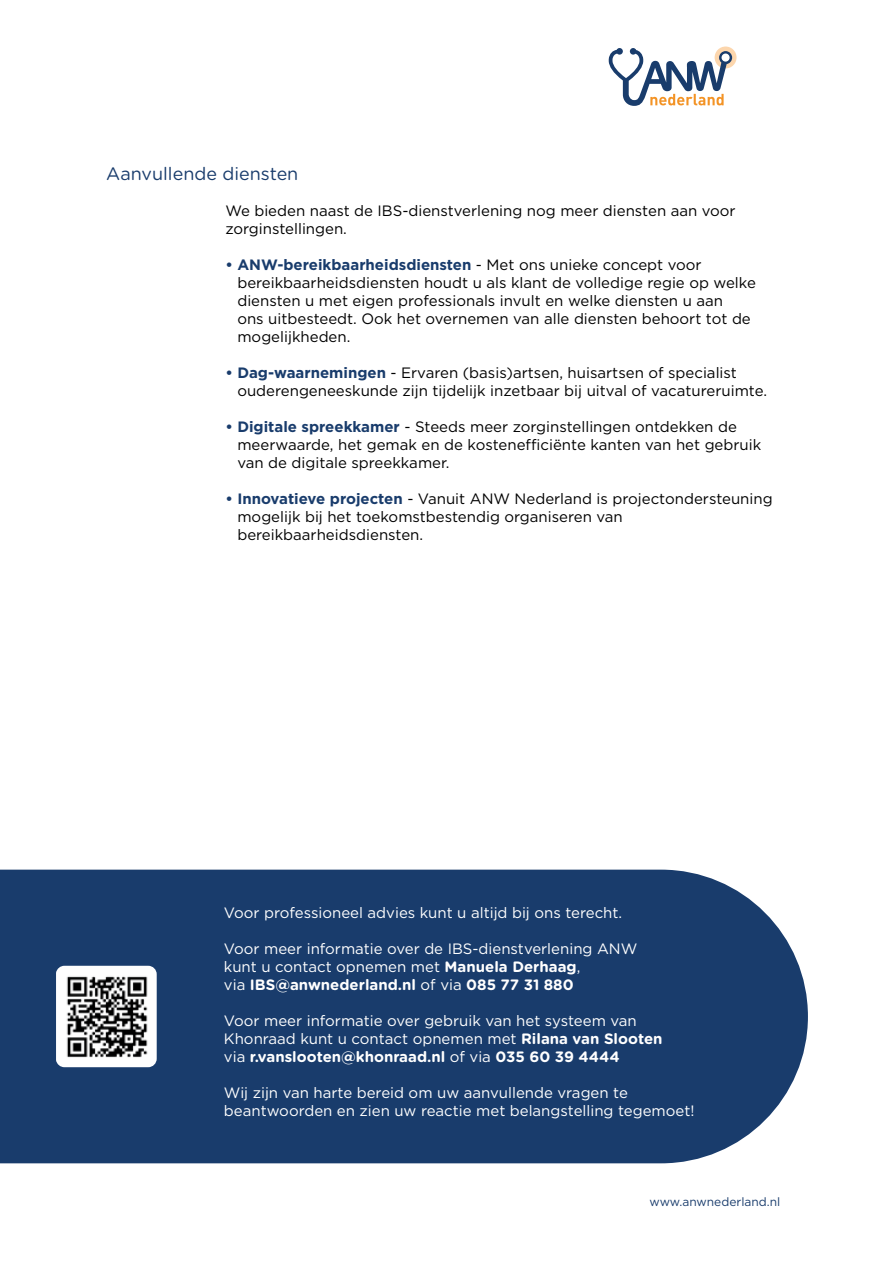
<style>
.page{position:relative;width:893px;height:1263px;background:#fff}
.page>*{position:absolute;margin:0;border:0;box-sizing:border-box;transform-origin:0 0}
.t1{font:18px "Gotham Rounded";color:#193c6c}
.t2{font:15px/18px "Gotham";color:#000}
.t3{font:15px/18px "Gotham";color:#fff}
.t4{font:700 15px "Gotham Rounded";color:#fff}
.t5{font:12px "Gotham";color:#193c6c}
.s1{font-weight:700;color:#193c6c}
.s2{font-family:"Gotham Rounded";font-weight:700}
.s3{font-family:"Gotham";font-weight:400}
</style>
<div class="page">
<div style="left:0;top:870px;width:808px;height:293px;background:#193c6c"></div>
<div style="left:715px;top:47px;width:21px;height:21px;background:#fcd6ad;border-radius:50%"></div>
<svg style="left:609px;top:48px;width:123px;height:58px"></svg>
<div style="left:721px;top:54px;width:9px;height:8px;background:#fff;border-radius:50%"></div>
<img style="left:56px;top:966px;width:101px;height:101px">
<p class="t1" style="left:106px;top:161px;width:194px">Aanvullende diensten</p>
<p class="t2" style="left:225px;top:201px;width:512px">We bieden naast de IBS-dienstverlening nog meer diensten aan voor zorginstellingen.</p>
<p class="t2" style="left:237px;top:255px;width:520px;text-indent:-12px"><span class="s1">• ANW-bereikbaarheidsdiensten</span> - Met ons unieke concept voor bereikbaarheidsdiensten houdt u als klant de volledige regie op welke diensten u met eigen professionals invult en welke diensten u aan<br>ons uitbesteedt. Ook het overnemen van alle diensten behoort tot de mogelijkheden.</p>
<p class="t2" style="left:237px;top:363px;width:531px;text-indent:-12px"><span class="s1">• Dag-waarnemingen</span> - Ervaren (basis)artsen, huisartsen of specialist ouderengeneeskunde zijn tijdelijk inzetbaar bij uitval of vacatureruimte.</p>
<p class="t2" style="left:237px;top:417px;width:525px;text-indent:-12px"><span class="s1">• Digitale spreekkamer</span> - Steeds meer zorginstellingen ontdekken de meerwaarde, het gemak en de kostenefficiënte kanten van het gebruik van de digitale spreekkamer.</p>
<p class="t2" style="left:237px;top:489px;width:537px;text-indent:-12px"><span class="s1">• Innovatieve projecten</span> - Vanuit ANW Nederland is projectondersteuning mogelijk bij het toekomstbestendig organiseren van bereikbaarheidsdiensten.</p>
<p class="t3" style="left:224px;top:903px;width:400px">Voor professioneel advies kunt u altijd bij ons terecht.</p>
<p class="t3" style="left:224px;top:939px;width:415px">Voor meer informatie over de IBS-dienstverlening ANW kunt u contact opnemen met <span class="s2">Manuela Derhaag</span>,</p>
<p class="t4" style="left:224px;top:974px;width:351px"><span class="s3">via</span> IBS@anwnederland.nl <span class="s3">of via</span> 085 77 31 880</p>
<p class="t3" style="left:224px;top:1011px;width:440px">Voor meer informatie over gebruik van het systeem van<br>Khonraad kunt u contact opnemen met <span class="s2">Rilana van Slooten</span></p>
<p class="t4" style="left:224px;top:1046px;width:397px"><span class="s3">via</span> r.vanslooten@khonraad.nl <span class="s3">of via</span> 035 60 39 4444</p>
<p class="t3" style="left:224px;top:1083px;width:472px">Wij zijn van harte bereid om uw aanvullende vragen te beantwoorden en zien uw reactie met belangstelling tegemoet!</p>
<p class="t5" style="left:649px;top:1195px;width:132px">www.anwnederland.nl</p>
</div>
